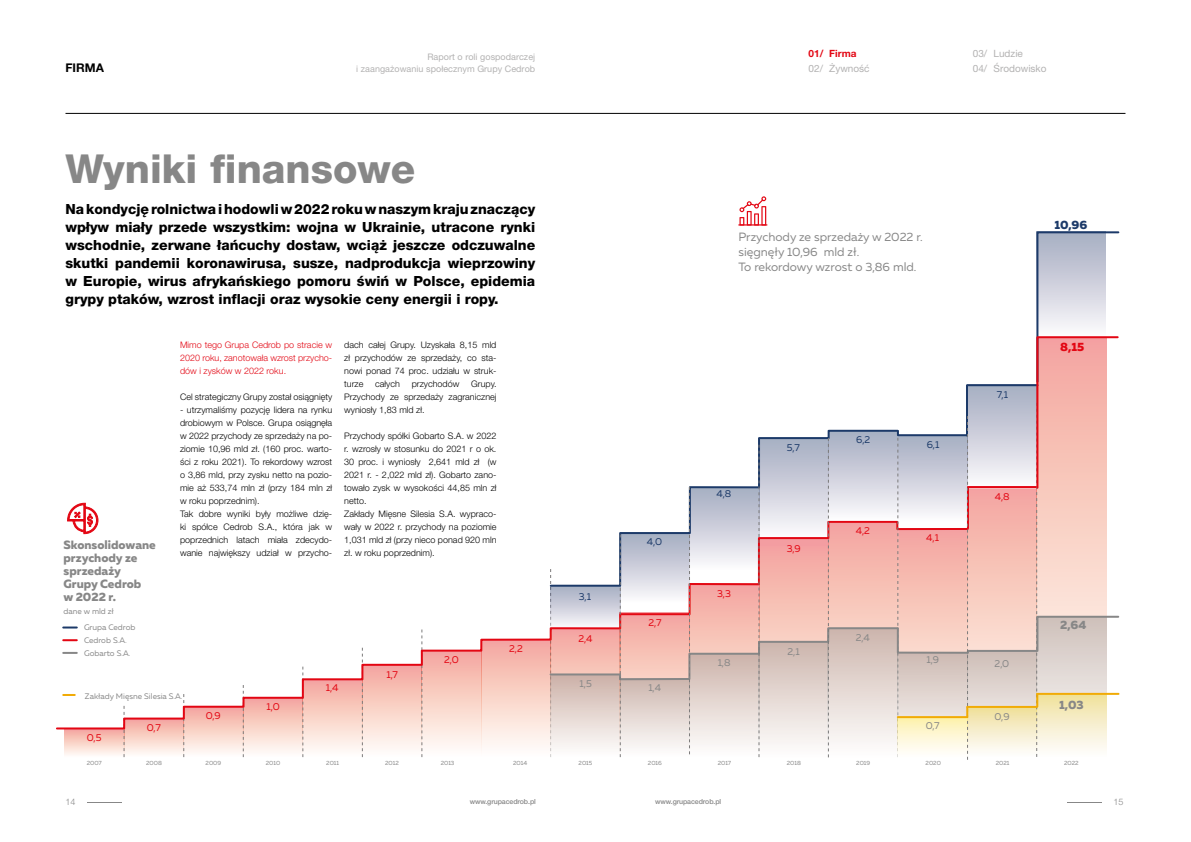
<style>
.page{position:relative;width:1191px;height:842px;background:#fff}
.page>*{position:absolute;margin:0;border:0;box-sizing:border-box;transform-origin:0 0}
.t1{font:800 40px "Helvetica Neue LT Pro";color:#878787}
.t2{font:800 14px/18px "Helvetica Neue LT Pro";color:#000;text-align:justify}
.t3{font:12px/15px "Muller Regular 3";color:#878787}
.t4{font:12px/13px "Muller Regular 17";color:#878787}
.t5{font:12px "Muller Regular 17";color:#1c3a69}
.t6{font:700 12px "Helvetica Neue LT Pro";color:#000}
.t7{font:12px "Muller Regular 17";color:#e30613}
.t8{font:10px "Muller Regular 3";color:#e30613}
.t9{font:10px/15px "Helvetica Neue LT Pro";color:#b3b2b2}
.t10{font:10px "Muller Regular 3";color:#878787}
.t11{font:10px "Muller Regular 3";color:#1c3a69}
.t12{font:700 10px "Helvetica Neue LT Pro";color:#e30613}
.t13{font:300 9px/13px "Helvetica Neue LT Pro";color:#000}
.t14{font:300 9px/13px "Helvetica Neue LT Pro";color:#e30613;text-align:justify}
.t15{font:9px "Helvetica Neue LT Pro";letter-spacing:.005em;color:#b3b2b2}
.t16{font:300 9px "Helvetica Neue LT Pro";color:#878787}
.t17{font:8px/13.1px "Muller Regular 3";color:#878787}
.t18{font:500 7px "Helvetica Neue LT Pro";letter-spacing:-.01em;color:#878787}
.t19{font:6px "Muller Regular 3";color:#878787}
</style>
<div class="page">
<hr style="left:87px;top:802px;width:35px;height:1px;background:#878787">
<hr style="left:1067px;top:802px;width:35px;height:1px;background:#878787">
<svg style="left:67px;top:503px;width:31px;height:17px"></svg>
<div style="left:65px;top:729px;width:59px;height:28px;background:linear-gradient(to bottom,#f4a79c,#fffbf5)"></div>
<div style="left:422px;top:650px;width:59px;height:107px;background:linear-gradient(to right,#fef4f0,#fef4f0)"></div>
<svg style="left:185px;top:730px;width:58px;height:27px"></svg>
<svg style="left:304px;top:730px;width:58px;height:27px"></svg>
<svg style="left:125px;top:730px;width:59px;height:27px"></svg>
<div style="left:481px;top:639px;width:70px;height:118px;background:#fef5f1"></div>
<svg style="left:244px;top:730px;width:59px;height:27px"></svg>
<svg style="left:363px;top:730px;width:59px;height:27px"></svg>
<svg style="left:362px;top:730px;width:1px;height:27px"></svg>
<svg style="left:422px;top:730px;width:1px;height:27px"></svg>
<svg style="left:303px;top:730px;width:1px;height:27px"></svg>
<svg style="left:243px;top:730px;width:1px;height:27px"></svg>
<svg style="left:184px;top:730px;width:1px;height:27px"></svg>
<svg style="left:124px;top:730px;width:1px;height:27px"></svg>
<svg style="left:56px;top:520px;width:492px;height:210px"></svg>
<svg style="left:63px;top:694px;width:12px;height:2px"></svg>
<hr style="left:65px;top:113px;width:1060px;height:1px;background:#000">
<svg style="left:548px;top:196px;width:572px;height:564px"></svg>
<p class="t15" style="left:427px;top:52px;width:109px">Raport o roli gospodarczej</p>
<h3 class="t6" style="left:65px;top:60px;width:40px">FIRMA</h3>
<p class="t15" style="left:356px;top:64px;width:180px">i zaangażowaniu społecznym Grupy Cedrob</p>
<h1 class="t1" style="left:65px;top:145px;width:351px">Wyniki finansowe</h1>
<p class="t2" style="left:65px;top:199px;width:471px">Na kondycję rolnictwa i hodowli w 2022 roku w naszym kraju znaczący wpływ miały przede wszystkim: wojna w Ukrainie, utracone rynki wschodnie, zerwane łańcuchy dostaw, wciąż jeszcze odczuwalne skutki pandemii koronawirusa, susze, nadprodukcja wieprzowiny w Europie, wirus afrykańskiego pomoru świń w Polsce, epidemia grypy ptaków, wzrost inflacji oraz wysokie ceny energii i ropy.</p>
<p class="t14" style="left:180px;top:338px;width:154px">Mimo tego Grupa Cedrob po stracie w 2020 roku, zanotowała wzrost przycho&shy;dów i zysków w 2022 roku.</p>
<p class="t13" style="left:180px;top:390px;width:154px">Cel strategiczny Grupy został osiągnięty</p>
<p class="t13" style="left:180px;top:403px;width:154px">- utrzymaliśmy pozycję lidera na rynku drobiowym w Polsce. Grupa osiągnęła w 2022 przychody ze sprzedaży na po&shy;ziomie 10,96 mld zł. (160 proc. warto&shy;ści z roku 2021). To rekordowy wzrost o 3,86 mld, przy zysku netto na pozio&shy;mie aż 533,74 mln zł (przy 184 mln zł w roku poprzednim).<br>Tak dobre wyniki były możliwe dzię&shy;ki spółce Cedrob S.A., która jak w poprzednich latach miała zdecydo&shy;wanie największy udział w przycho-</p>
<p class="t13" style="left:344px;top:338px;width:154px;text-align:justify">dach całej Grupy. Uzyskała 8,15 mld zł przychodów ze sprzedaży, co sta&shy;nowi ponad 74 proc. udziału w struk&shy;turze</p>
<p class="t13" style="left:375px;top:377px;width:26px">całych</p>
<p class="t13" style="left:412px;top:377px;width:49px">przychodów</p>
<p class="t13" style="left:344px;top:377px;width:154px;text-align:justify;text-indent:127px">Grupy.<br>Przychody ze sprzedaży zagranicznej wyniosły 1,83 mld zł.</p>
<p class="t13" style="left:344px;top:429px;width:154px">Przychody spółki Gobarto S.A. w 2022 r. wzrosły w stosunku do 2021 r o ok.<br>30 proc. i wyniosły 2,641 mld zł (w<br>2021 r. - 2,022 mld zł). Gobarto zano&shy;towało zysk w wysokości 44,85 mln zł netto.<br>Zakłady Mięsne Silesia S.A. wypraco&shy;wały w 2022 r. przychody na poziomie<br>1,031 mld zł (przy nieco ponad 920 mln zł. w roku poprzednim).</p>
<h3 class="t4" style="left:63px;top:538px;width:94px">Skonsolidowane przychody ze sprzedaży<br>Grupy Cedrob<br>w 2022 r.</h3>
<p class="t17" style="left:84px;top:620px;width:53px">Grupa Cedrob<br>Cedrob S.A.<br>Gobarto S.A.</p>
<p class="t17" style="left:64px;top:604px;width:52px">dane w mld zł</p>
<p class="t8" style="left:509px;top:642px;width:15px">2,2</p>
<p class="t8" style="left:444px;top:654px;width:16px">2,0</p>
<p class="t17" style="left:85px;top:690px;width:99px">Zakłady Mięsne Silesia S.A.</p>
<p class="t8" style="left:87px;top:731px;width:16px">0,5</p>
<p class="t8" style="left:147px;top:722px;width:15px">0,7</p>
<p class="t8" style="left:206px;top:709px;width:16px">0,9</p>
<p class="t8" style="left:266px;top:700px;width:15px">1,0</p>
<p class="t8" style="left:326px;top:681px;width:14px">1,4</p>
<p class="t8" style="left:386px;top:668px;width:13px">1,7</p>
<p class="t19" style="left:87px;top:759px;width:17px">2007</p>
<p class="t19" style="left:146px;top:759px;width:17px">2008</p>
<p class="t19" style="left:206px;top:759px;width:17px">2009</p>
<p class="t19" style="left:266px;top:759px;width:16px">2010</p>
<p class="t19" style="left:326px;top:759px;width:14px">2011</p>
<p class="t19" style="left:385px;top:759px;width:15px">2012</p>
<p class="t19" style="left:441px;top:759px;width:15px">2013</p>
<p class="t19" style="left:513px;top:759px;width:16px">2014</p>
<p class="t11" style="left:579px;top:590px;width:14px">3,1</p>
<p class="t8" style="left:578px;top:632px;width:16px">2,4</p>
<p class="t10" style="left:579px;top:677px;width:14px">1,5</p>
<p class="t19" style="left:578px;top:759px;width:15px">2015</p>
<p class="t12" style="left:808px;top:48px;width:16px">01/</p>
<p class="t9" style="left:808px;top:61px;width:16px">02/</p>
<p class="t12" style="left:829px;top:48px;width:29px">Firma</p>
<p class="t9" style="left:829px;top:61px;width:42px">Żywność</p>
<p class="t9" style="left:972px;top:46px;width:16px">03/<br>04/</p>
<p class="t9" style="left:993px;top:46px;width:54px">Ludzie<br>Środowisko</p>
<p class="t11" style="left:647px;top:536px;width:17px">4,0</p>
<p class="t8" style="left:648px;top:617px;width:14px">2,7</p>
<p class="t10" style="left:648px;top:682px;width:14px">1,4</p>
<h3 class="t3" style="left:738px;top:229px;width:186px">Przychody ze sprzedaży w 2022 r. sięgnęły 10,96 mld zł.<br>To rekordowy wzrost o 3,86 mld.</h3>
<p class="t11" style="left:716px;top:488px;width:16px">4,8</p>
<p class="t8" style="left:717px;top:587px;width:15px">3,3</p>
<p class="t11" style="left:787px;top:441px;width:14px">5,7</p>
<p class="t8" style="left:786px;top:543px;width:15px">3,9</p>
<p class="t11" style="left:856px;top:433px;width:16px">6,2</p>
<p class="t8" style="left:855px;top:524px;width:16px">4,2</p>
<p class="t10" style="left:855px;top:632px;width:16px">2,4</p>
<p class="t11" style="left:926px;top:438px;width:14px">6,1</p>
<p class="t8" style="left:926px;top:531px;width:14px">4,1</p>
<p class="t11" style="left:996px;top:389px;width:13px">7,1</p>
<p class="t8" style="left:994px;top:490px;width:16px">4,8</p>
<p class="t10" style="left:717px;top:656px;width:14px">1,8</p>
<p class="t10" style="left:787px;top:645px;width:14px">2,1</p>
<p class="t10" style="left:926px;top:654px;width:14px">1,9</p>
<p class="t10" style="left:994px;top:657px;width:16px">2,0</p>
<p class="t10" style="left:925px;top:719px;width:15px">0,7</p>
<p class="t10" style="left:994px;top:710px;width:16px">0,9</p>
<h3 class="t5" style="left:1054px;top:217px;width:35px">10,96</h3>
<h3 class="t7" style="left:1060px;top:339px;width:26px">8,15</h3>
<h3 class="t4" style="left:1060px;top:618px;width:28px">2,64</h3>
<h3 class="t4" style="left:1059px;top:699px;width:26px">1,03</h3>
<p class="t19" style="left:648px;top:759px;width:15px">2016</p>
<p class="t19" style="left:717px;top:759px;width:15px">2017</p>
<p class="t19" style="left:786px;top:759px;width:16px">2018</p>
<p class="t19" style="left:856px;top:759px;width:15px">2019</p>
<p class="t19" style="left:925px;top:759px;width:17px">2020</p>
<p class="t19" style="left:995px;top:759px;width:15px">2021</p>
<p class="t19" style="left:1064px;top:759px;width:16px">2022</p>
<p class="t16" style="left:66px;top:796px;width:12px">14</p>
<p class="t18" style="left:470px;top:797px;width:68px">www.grupacedrob.pl</p>
<p class="t18" style="left:655px;top:797px;width:68px">www.grupacedrob.pl</p>
<p class="t16" style="left:1113px;top:796px;width:12px">15</p>
</div>
